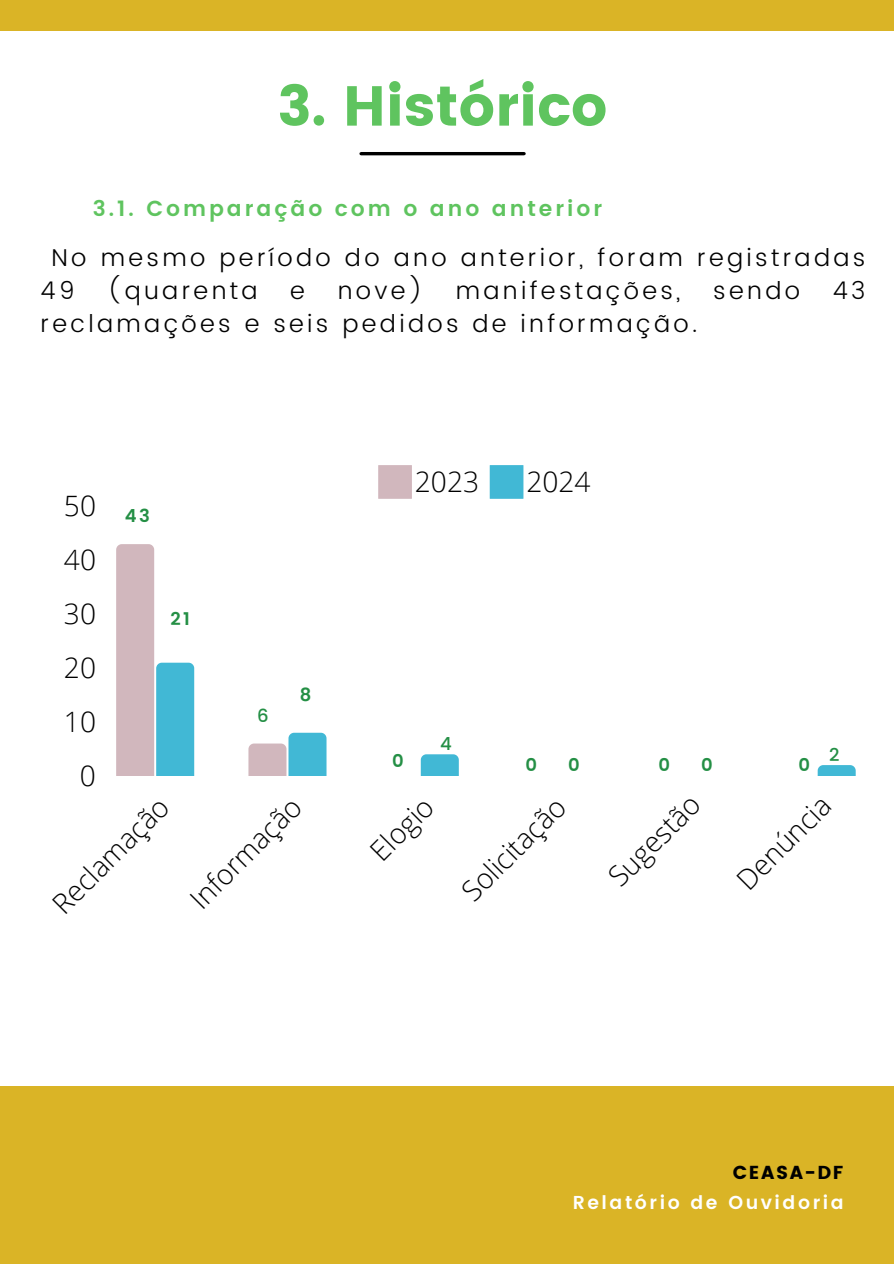
<style>
.page{position:relative;width:894px;height:1264px;background:#fff}
.page>*{position:absolute;margin:0;border:0;box-sizing:border-box;transform-origin:0 0}
.t1{font:56.25px "Poppins";color:#5fc45f}
.t2{font:300 28.05px "Open Sans";color:#000}
.t3{font:300 24.3px/32.7px "Poppins";letter-spacing:.135em;color:#000}
.t4{font:600 21.75px "Poppins";letter-spacing:.135em;color:#5fc45f}
.t5{font:600 18.75px "Poppins";letter-spacing:.135em;color:#fff}
.t6{font:18.75px "Poppins";letter-spacing:.09em;color:#000}
.t7{font:600 18px "Poppins";color:#248f45}
.t8{font:500 18px "Poppins";color:#248f45}
</style>
<div class="page">
<div style="left:0;top:1086px;width:893px;height:177px;background:#dab426"></div>
<div style="left:0;top:0;width:893px;height:31px;background:#dab426"></div>
<hr style="left:361px;top:152px;width:163px;height:3px;background:#000">
<svg style="left:116px;top:544px;width:78px;height:231px"></svg>
<svg style="left:248px;top:732px;width:78px;height:43px"></svg>
<svg style="left:420px;top:754px;width:38px;height:21px"></svg>
<svg style="left:817px;top:765px;width:38px;height:10px"></svg>
<svg style="left:378px;top:465px;width:34px;height:34px"></svg>
<svg style="left:489px;top:465px;width:34px;height:34px"></svg>
<h1 class="t1" style="left:277px;top:73px;width:331px">3. Histórico</h1>
<p class="t4" style="left:93px;top:196px;width:510px">3.1. Comparação com o ano anterior</p>
<h3 class="t3" style="left:41px;top:242px;width:826px;text-indent:11px">No mesmo período do ano anterior, foram registradas<br>49</h3>
<h3 class="t3" style="left:107px;top:274px;width:152px">(quarenta</h3>
<h3 class="t3" style="left:290px;top:274px;width:16px">e</h3>
<h3 class="t3" style="left:337px;top:274px;width:87px">nove)</h3>
<h3 class="t3" style="left:455px;top:274px;width:226px">manifestações,</h3>
<h3 class="t3" style="left:713px;top:274px;width:88px">sendo</h3>
<h3 class="t3" style="left:832px;top:274px;width:34px">43</h3>
<h3 class="t3" style="left:41px;top:307px;width:658px">reclamações e seis pedidos de informação.</h3>
<p class="t2" style="left:64px;top:486px;width:88px">50 <sub>43</sub></p>
<p class="t2" style="left:64px;top:540px;width:34px">40</p>
<p class="t2" style="left:64px;top:594px;width:34px">30</p>
<p class="t2" style="left:64px;top:648px;width:34px">20</p>
<p class="t2" style="left:64px;top:702px;width:34px">10</p>
<p class="t2" style="left:80px;top:756px;width:18px">0</p>
<p class="t7" style="left:170px;top:608px;width:21px">21</p>
<p class="t8" style="left:257px;top:705px;width:13px">6</p>
<p class="t7" style="left:300px;top:684px;width:13px">8</p>
<p class="t2" style="left:415px;top:462px;width:66px">2023</p>
<p class="t2" style="left:526px;top:462px;width:66px">2024</p>
<p class="t7" style="left:392px;top:750px;width:13px">0</p>
<p class="t8" style="left:440px;top:733px;width:13px">4</p>
<p class="t7" style="left:525px;top:754px;width:13px">0</p>
<p class="t7" style="left:568px;top:754px;width:13px">0</p>
<p class="t7" style="left:798px;top:754px;width:13px">0</p>
<p class="t7" style="left:658px;top:754px;width:13px">0</p>
<p class="t7" style="left:701px;top:754px;width:13px">0</p>
<p class="t8" style="left:828px;top:743px;width:12px">2</p>
<p class="t2" style="left:43px;top:894px;width:152px;rotate:-45deg">Reclamação</p>
<p class="t2" style="left:181px;top:889px;width:145px;rotate:-45deg">Informação</p>
<p class="t2" style="left:361px;top:841px;width:77px;rotate:-45deg">Elogio</p>
<p class="t2" style="left:452px;top:882px;width:135px;rotate:-45deg">Solicitação</p>
<p class="t2" style="left:599px;top:867px;width:117px;rotate:-45deg">Sugestão</p>
<p class="t2" style="left:727px;top:870px;width:121px;rotate:-45deg">Denúncia</p>
<p class="t6" style="left:732px;top:1161px;width:112px">CEASA-DF</p>
<h2 class="t5" style="left:572px;top:1191px;width:272px">Relatório de Ouvidoria</h2>
</div>
